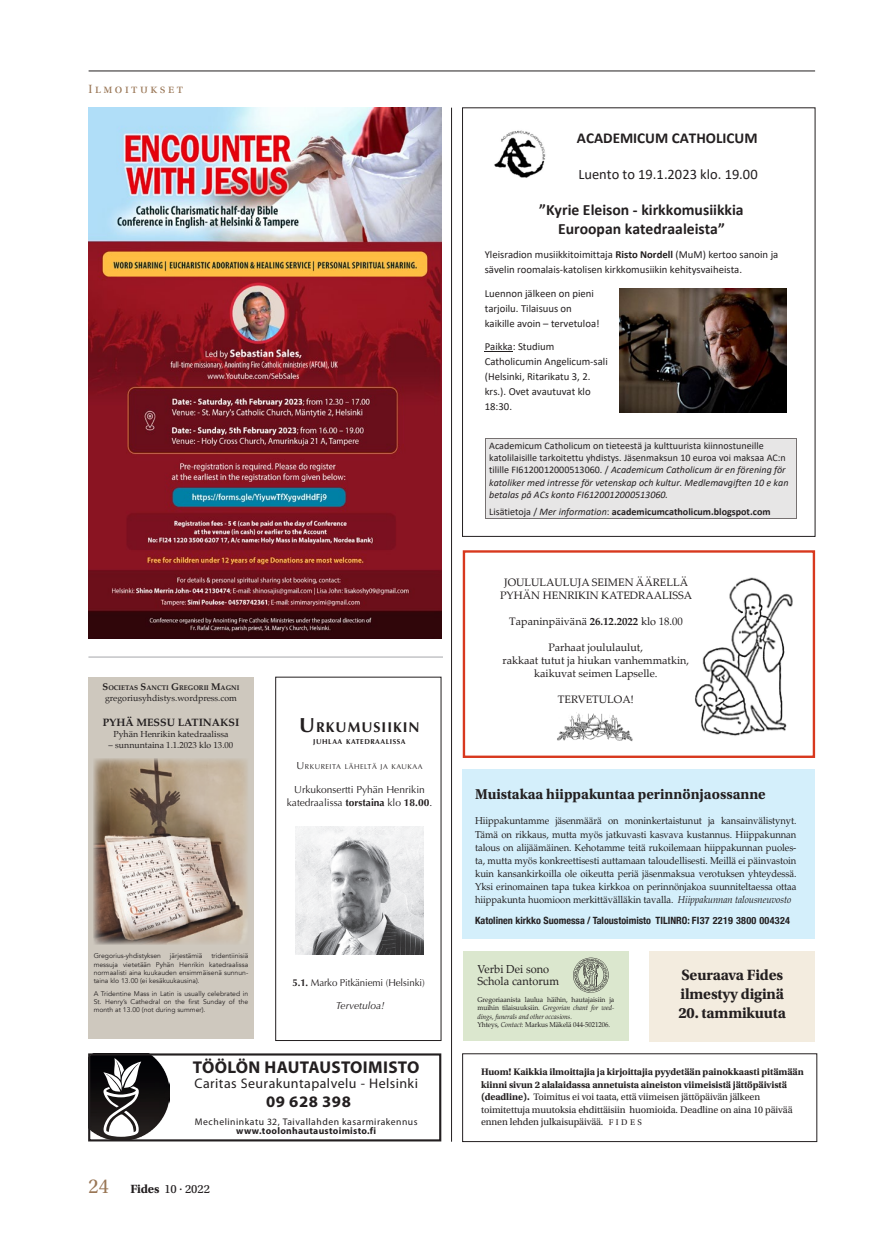
<style>
.page{position:relative;width:886px;height:1241px;background:#fff}
.page>*{position:absolute;margin:0;border:0;box-sizing:border-box;transform-origin:0 0}
.t1{font:700 17.12px "Myriad Pro";letter-spacing:.02em;color:#231f20}
.t2{font:700 16px "Myriad Pro";letter-spacing:.03em;color:#231f20}
.t3{font:700 15.75px/19.2px "Calibri";color:#231f20;text-align:center}
.t4{font:700 15.62px/18.8px "Utopia Std";letter-spacing:-.01em;color:#231f20}
.t5{font:700 15.12px "Calibri";color:#231f20}
.t6{font:700 15px "Utopia Std";color:#231f20}
.t7{font:14.5px "Calibri";color:#231f20}
.t8{font:700 14.25px "Optima";letter-spacing:.07em;color:#231f20}
.t9{font:13.88px "Myriad Pro";letter-spacing:.03em;color:#231f20}
.t10{font:12.5px "Utopia Std Capt";letter-spacing:-.005em;color:#231f20}
.t11{font:12.5px "Utopia Std Subh";letter-spacing:.2em;color:#997655}
.t12{font:11.62px/11.6px "Palatino Linotype";color:#231f20;scale:.95 1}
.t13{font:10.75px/15px "Calibri";color:#231f20}
.t14{font:10.75px/13px "Palatino Linotype";color:#231f20;text-align:center}
.t15{font:10.75px "Palatino LT Std";color:#231f20}
.t16{font:700 10.75px "Palatino";color:#231f20}
.t17{font:10.12px/12.2px "Optima";color:#231f20;text-align:center}
.t18{font:italic 10.12px "Optima";color:#231f20}
.t19{font:10px/13.1px "Palatino LT Std";letter-spacing:-.01em;color:#231f20;text-align:justify;scale:.95 1}
.t20{font:700 10px/12.5px "Utopia Std";letter-spacing:-.01em;color:#231f20}
.t21{font:10px/12.2px "Calibri";color:#231f20}
.t22{font:700 condensed 10px "Helvetica Neue";color:#231f20}
.t23{font:700 10px "Calibri";color:#231f20}
.t24{font:10px "Optima";letter-spacing:-.01em;color:#231f20}
.t25{font:9.62px "Myriad Pro";letter-spacing:.05em;color:#231f20}
.t26{font:700 9.62px "Myriad Pro";letter-spacing:.03em;color:#231f20}
.t27{font:8.75px "Palatino";color:#231f20}
.t28{font:7.12px/8.5px "Palatino Linotype";letter-spacing:-.01em;color:#231f20;scale:.95 1}
.t29{font:7.12px "Optima";letter-spacing:.07em;color:#231f20}
.t30{font:700 7.12px "Optima";letter-spacing:.07em;color:#231f20}
.t31{font:6.88px/8.1px "Avenir";color:#231f20;text-align:justify}
.t32{font:700 6.88px "Palatino";color:#231f20}
.s1{font-size:9.75px}
.s2{font-size:20.38px}
.s3{font-size:10.12px}
.s4{font-weight:700}
.s5{font-style:inherit}
.s6{font-family:"Utopia Std";font-size:21.25px;color:#997655}
.s7{font-family:"Utopia Std";font-weight:700}
.s8{font-style:italic}
.s9{font-weight:400}
.s10{font-weight:400;font-style:italic}
.s11{font-weight:400;font-size:8.62px}
</style>
<div class="page">
<hr style="left:89px;top:71px;width:726px;height:1px;background:#231f20">
<img style="left:92px;top:1056px;width:77px;height:82px">
<svg style="left:103px;top:1057px;width:39px;height:79px"></svg>
<div style="left:89px;top:1053px;width:352px;height:88px;border:2px solid #231f20"></div>
<div style="left:463px;top:951px;width:165px;height:89px;background:#dbe7ce"></div>
<img style="left:573px;top:957px;width:35px;height:35px">
<div style="left:649px;top:951px;width:166px;height:90px;background:#f3ecdf"></div>
<div style="left:88px;top:677px;width:166px;height:361px;background:#cec8be"></div>
<img style="left:94px;top:758px;width:153px;height:186px">
<hr style="left:88px;top:656px;width:355px;height:1px;background:#b7b8bb">
<div style="left:463px;top:768px;width:352px;height:170px;background:#d4effb"></div>
<hr style="left:451px;top:108px;width:1px;height:1033px;background:#231f20">
<img style="left:296px;top:826px;width:127px;height:128px">
<div style="left:275px;top:677px;width:166px;height:363px;border:1px solid #231f20"></div>
<img style="left:88px;top:108px;width:353px;height:530px">
<svg style="left:485px;top:351px;width:28px;height:1px"></svg>
<div style="left:486px;top:438px;width:310px;height:13px;background:#e7e6e6"></div>
<hr style="left:486px;top:438px;width:310px;height:1px;background:#767171">
<div style="left:486px;top:451px;width:310px;height:12px;background:#e7e6e6"></div>
<div style="left:486px;top:463px;width:310px;height:13px;background:#e7e6e6"></div>
<div style="left:486px;top:476px;width:310px;height:12px;background:#e7e6e6"></div>
<div style="left:486px;top:488px;width:310px;height:17px;background:#e7e6e6"></div>
<div style="left:486px;top:505px;width:310px;height:13px;background:#e7e6e6"></div>
<hr style="left:486px;top:518px;width:310px;height:1px;background:#767171">
<svg style="left:485px;top:438px;width:1px;height:81px"></svg>
<svg style="left:796px;top:438px;width:1px;height:81px"></svg>
<img style="left:494px;top:130px;width:52px;height:48px">
<img style="left:619px;top:288px;width:167px;height:124px">
<img style="left:695px;top:577px;width:98px;height:159px">
<img style="left:557px;top:712px;width:76px;height:30px">
<div style="left:463px;top:550px;width:352px;height:207px;border:2px solid #d8381e"></div>
<p class="t11" style="left:89px;top:83px;width:96px">Ilmoitukset</p>
<p class="t32" style="left:103px;top:682px;width:138px"><span class="s1">S</span>OCIETAS <span class="s1">S</span>ANCTI <span class="s1">G</span>REGORII <span class="s1">M</span>AGNI</p>
<p class="t27" style="left:105px;top:690px;width:133px">gregoriusyhdistys.wordpress.com</p>
<p class="t16" style="left:103px;top:713px;width:138px">PYHÄ MESSU LATINAKSI</p>
<p class="t27" style="left:113px;top:726px;width:117px">Pyhän Henrikin katedraalissa</p>
<p class="t27" style="left:109px;top:737px;width:126px">– sunnuntaina 1.1.2023 klo 13.00</p>
<h3 class="t8" style="left:299px;top:719px;width:122px"><span class="s2">U</span>RKUMUSIIKIN</h3>
<p class="t30" style="left:313px;top:737px;width:94px">JUHLAA KATEDRAALISSA</p>
<p class="t29" style="left:296px;top:762px;width:127px"><span class="s3">U</span>RKUREITA LÄHELTÄ JA KAUKAA</p>
<p class="t17" style="left:287px;top:783px;width:147px">Urkukonsertti Pyhän Henrikin katedraalissa <span class="s4">torstaina</span> klo <span class="s4">18.00</span>.</p>
<p class="t31" style="left:94px;top:951px;width:156px;text-indent:118px">tridentiinisiä messuja vietetään Pyhän Henrikin katedraalissa normaalisti aina kuukauden ensimmäisenä sunnun&shy;taina klo 13.00 (ei kesäkuukausina).</p>
<p class="t31" style="left:94px;top:989px;width:156px">A Tridentine Mass in Latin is usually celebrated in St. Henry’s Cathedral on the first Sunday of the month at 13.00 (not during summer).</p>
<p class="t31" style="left:94px;top:951px;width:69px">Gregorius-yhdistyksen</p>
<p class="t31" style="left:170px;top:951px;width:34px">järjestämiä</p>
<p class="t17" style="left:286px;top:974px;width:149px"><span class="s5">6.10</span>. Marko Pitkäniemi (Helsinki)</p>
<p class="t18" style="left:336px;top:999px;width:50px">Tervetuloa!</p>
<p class="t24" style="left:292px;top:976px;width:134px"><span class="s4">5.1.</span> Marko Pitkäniemi (Helsinki)</p>
<h1 class="t1" style="left:193px;top:1056px;width:228px">TÖÖLÖN HAUTAUSTOIMISTO</h1>
<h3 class="t9" style="left:194px;top:1074px;width:225px">Caritas Seurakuntapalvelu - Helsinki</h3>
<h2 class="t2" style="left:266px;top:1090px;width:86px">09 628 398</h2>
<p class="t25" style="left:195px;top:1115px;width:224px">Mechelininkatu 32, Taivallahden kasarmirakennus</p>
<p class="t26" style="left:236px;top:1124px;width:141px">www.toolonhautaustoimisto.fi</p>
<p class="t10" style="left:89px;top:1181px;width:123px"><span class="s6">24</span> <span class="s7">Fides</span> 10 . 2022</p>
<h3 class="t5" style="left:577px;top:127px;width:182px">ACADEMICUM CATHOLICUM</h3>
<h3 class="t7" style="left:578px;top:164px;width:181px">Luento to 19.1.2023 klo. 19.00</h3>
<h3 class="t3" style="left:539px;top:200px;width:206px">”Kyrie Eleison - kirkkomusiikkia<br>Euroopan katedraaleista”</h3>
<p class="t13" style="left:485px;top:246px;width:295px">Yleisradion musiikkitoimittaja <span class="s4">Risto Nordell</span> (MuM) kertoo sanoin ja sävelin roomalais-katolisen kirkkomusiikin kehitysvaiheista.</p>
<p class="t13" style="left:485px;top:285px;width:116px">Luennon jälkeen on pieni tarjoilu. Tilaisuus on kaikille avoin – tervetuloa!</p>
<p class="t13" style="left:485px;top:339px;width:125px">Paikka: Studium<br>Catholicumin Angelicum-sali (Helsinki, Ritarikatu 3, 2. krs.). Ovet avautuvat klo<br>18:30.</p>
<p class="t21" style="left:489px;top:439px;width:301px">Academicum Catholicum on tieteestä ja kulttuurista kiinnostuneille katolilaisille tarkoitettu yhdistys. Jäsenmaksun 10 euroa voi maksaa AC:n tilille FI6120012000513060. / <span class="s8">Academicum Catholicum är en förening för katoliker med intresse för vetenskap och kultur. Medlemavgiften 10 e kan betalas på ACs konto FI6120012000513060.</span></p>
<p class="t23" style="left:489px;top:505px;width:283px"><span class="s9">Lisätietoja /</span> <span class="s10">Mer information</span><span class="s9">:</span> academicumcatholicum.blogspot.com</p>
<p class="t14" style="left:500px;top:575px;width:194px">JOULULAULUJA SEIMEN ÄÄRELLÄ<br>PYHÄN HENRIKIN KATEDRAALISSA</p>
<p class="t15" style="left:509px;top:615px;width:175px">Tapaninpäivänä <span class="s4">26.12.2022</span> klo 18.00</p>
<p class="t14" style="left:502px;top:640px;width:188px">Parhaat joululaulut,<br>rakkaat tutut ja hiukan vanhemmatkin, kaikuvat seimen Lapselle.</p>
<p class="t14" style="left:558px;top:692px;width:77px">TERVETULOA!</p>
<h3 class="t6" style="left:475px;top:785px;width:292px">Muistakaa hiippakuntaa perinnönjaossanne</h3>
<p class="t19" style="left:475px;top:814px;width:340px">Hiippakuntamme jäsenmäärä on moninkertaistunut ja kansainvälistynyt.<br>Tämä on rikkaus, mutta myös jatkuvasti kasvava kustannus. Hiippakunnan talous on alijäämäinen. Kehotamme teitä rukoilemaan hiippakunnan puoles&shy;ta, mutta myös konkreettisesti auttamaan taloudellisesti. Meillä ei päinvastoin kuin kansankirkoilla ole oikeutta periä jäsenmaksua verotuksen yhteydessä.<br>Yksi erinomainen tapa tukea kirkkoa on perinnönjakoa suunniteltaessa ottaa hiippakunta huomioon merkittävälläkin tavalla. <span class="s8">Hiippakunnan talousneuvosto</span></p>
<p class="t22" style="left:475px;top:912px;width:316px">Katolinen kirkko Suomessa / Taloustoimisto TILINRO: FI37 2219 3800 004324</p>
<p class="t12" style="left:477px;top:962px;width:87px">Verbi Dei sono<br>Schola cantorum</p>
<p class="t28" style="left:477px;top:994px;width:146px">Gregoriaanista laulua häihin, hautajaisiin ja muihin tilaisuuksiin. <span class="s8">Gregorian chant for wed&shy;dings, funerals and other occasions.<br></span>Yhteys, <span class="s8">Contact</span>: Markus Mäkelä 044-5021206.</p>
<h3 class="t4" style="left:680px;top:965px;width:105px">Seuraava Fides ilmestyy diginä</h3>
<h3 class="t4" style="left:678px;top:1003px;width:109px">20. tammikuuta</h3>
<p class="t20" style="left:481px;top:1065px;width:324px">Huom! Kaikkia ilmoittajia ja kirjoittajia pyydetään painokkaasti pitämään kiinni sivun 2 alalaidassa annetuista aineiston viimeisistä jättöpäivistä (deadline). <span class="s9">Toimitus ei voi taata, että viimeisen jättöpäivän jälkeen toimitettuja muutoksia ehdittäisiin huomioida. Deadline on aina 10 päivää ennen lehden julkaisupäivää.</span> <span class="s11">F I D E S</span></p>
</div>
